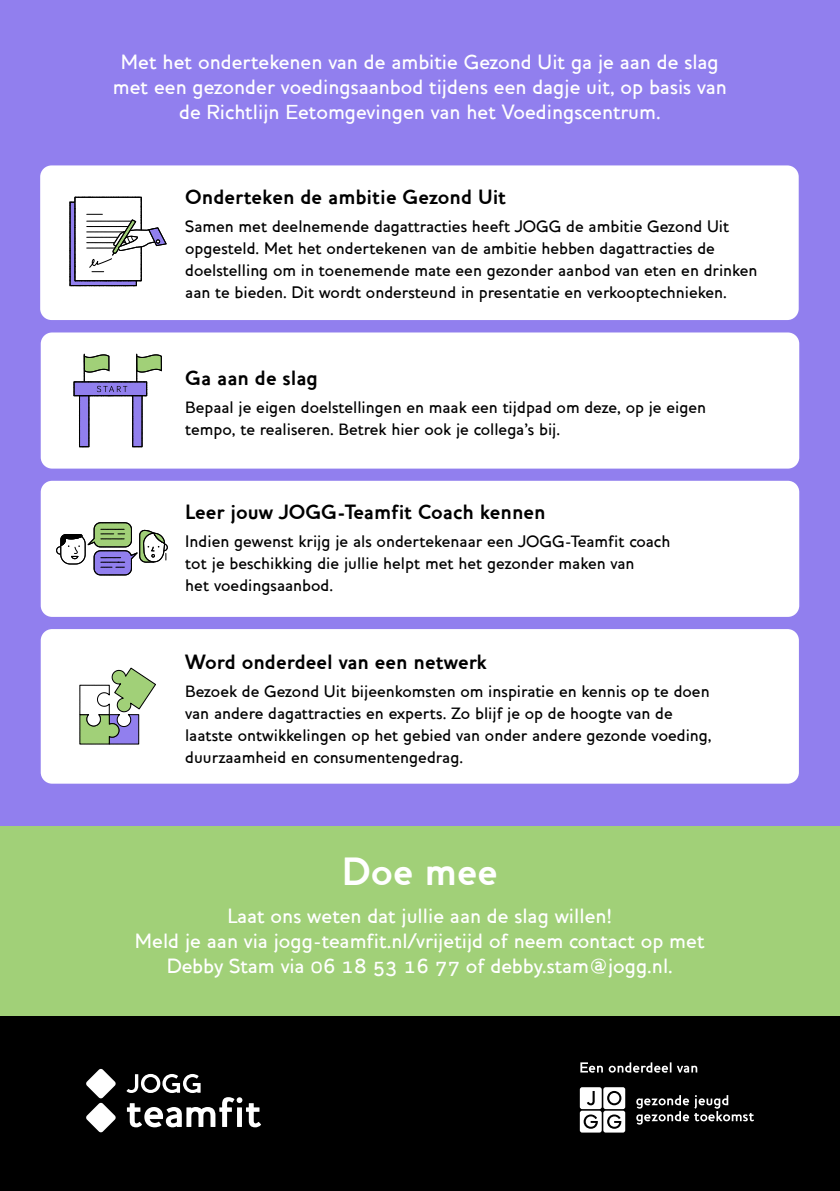
<style>
.page{position:relative;width:840px;height:1191px;background:#fff}
.page>*{position:absolute;margin:0;border:0;box-sizing:border-box;transform-origin:0 0}
.t1{font:700 40px "Houschka Alt";color:#fff}
.t2{font:500 21px/25px "Houschka Alt";color:#fff;text-align:center}
.t3{font:700 21px "Houschka Alt";color:#000}
.t4{font:500 17px/22px "Houschka Alt";color:#000}
</style>
<div class="page">
<div style="left:0;top:0;width:839px;height:826px;background:#917fee"></div>
<div style="left:0;top:1015px;width:839px;height:176px;background:#000"></div>
<div style="left:0;top:826px;width:839px;height:189px;background:#a1d078"></div>
<svg style="left:636px;top:1095px;width:117px;height:29px"></svg>
<svg style="left:579px;top:1087px;width:46px;height:45px;background:#c2c2c2"></svg>
<svg style="left:580px;top:1062px;width:22px;height:10px"></svg>
<svg style="left:608px;top:1062px;width:89px;height:10px"></svg>
<svg style="left:126px;top:1074px;width:135px;height:53px"></svg>
<svg style="left:86px;top:1068px;width:30px;height:64px"></svg>
<div style="left:40px;top:165px;width:758px;height:155px;background:#fff;border-radius:11px"></div>
<div style="left:41px;top:332px;width:757px;height:136px;background:#fff;border-radius:11px"></div>
<div style="left:41px;top:481px;width:757px;height:136px;background:#fff;border-radius:11px"></div>
<div style="left:41px;top:629px;width:757px;height:154px;background:#fff;border-radius:11px"></div>
<svg style="left:69px;top:196px;width:98px;height:91px"></svg>
<svg style="left:73px;top:353px;width:89px;height:95px"></svg>
<svg style="left:56px;top:522px;width:112px;height:54px"></svg>
<svg style="left:79px;top:667px;width:77px;height:78px"></svg>
<p class="t2" style="left:113px;top:49px;width:615px">Met het ondertekenen van de ambitie Gezond Uit ga je aan de slag met een gezonder voedingsaanbod tijdens een dagje uit, op basis van de Richtlijn Eetomgevingen van het Voedingscentrum.</p>
<p class="t3" style="left:185px;top:185px;width:322px">Onderteken de ambitie Gezond Uit</p>
<p class="t4" style="left:185px;top:215px;width:573px">Samen met deelnemende dagattracties heeft JOGG de ambitie Gezond Uit opgesteld. Met het ondertekenen van de ambitie hebben dagattracties de doelstelling om in toenemende mate een gezonder aanbod van eten en drinken aan te bieden. Dit wordt ondersteund in presentatie en verkooptechnieken.</p>
<p class="t3" style="left:185px;top:366px;width:134px">Ga aan de slag</p>
<p class="t4" style="left:185px;top:396px;width:522px">Bepaal je eigen doelstellingen en maak een tijdpad om deze, op je eigen tempo, te realiseren. Betrek hier ook je collega’s bij.</p>
<p class="t3" style="left:185px;top:499px;width:362px">Leer jouw JOGG-Teamfit Coach kennen</p>
<p class="t4" style="left:185px;top:530px;width:486px">Indien gewenst krijg je als ondertekenaar een JOGG-Teamfit coach tot je beschikking die jullie helpt met het gezonder maken van<br>het voedingsaanbod.</p>
<p class="t3" style="left:185px;top:649px;width:303px">Word onderdeel van een netwerk</p>
<p class="t4" style="left:185px;top:680px;width:527px">Bezoek de Gezond Uit bijeenkomsten om inspiratie en kennis op te doen van andere dagattracties en experts. Zo blijf je op de hoogte van de laatste ontwikkelingen op het gebied van onder andere gezonde voeding, duurzaamheid en consumentengedrag.</p>
<h1 class="t1" style="left:341px;top:847px;width:157px">Doe mee</h1>
<p class="t2" style="left:135px;top:903px;width:571px">Laat ons weten dat jullie aan de slag willen!<br>Meld je aan via jogg-teamfit.nl/vrijetijd of neem contact op met<br>Debby Stam via 06 18 53 16 77 of debby.stam@jogg.nl.</p>
</div>
